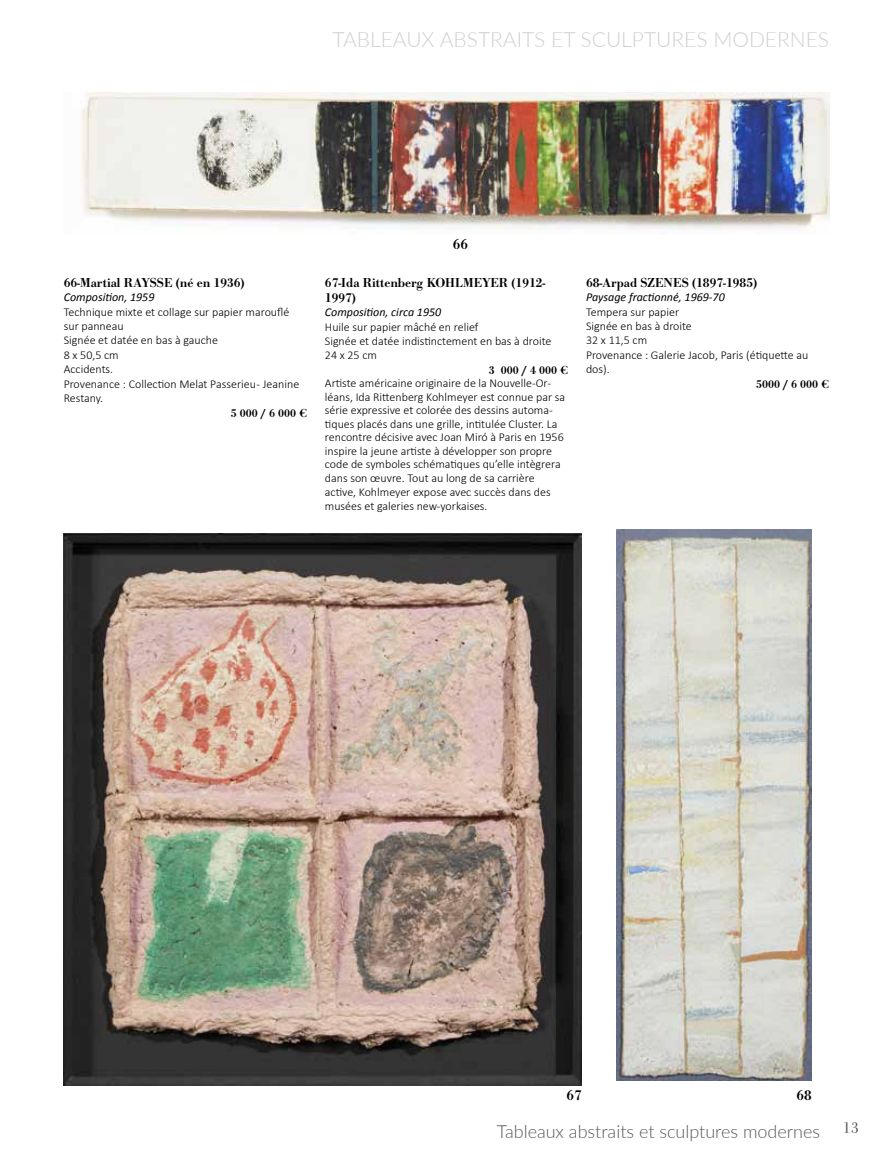
<style>
.page{position:relative;width:893px;height:1149px;background:#fff}
.page>*{position:absolute;margin:0;border:0;box-sizing:border-box;transform-origin:0 0}
.t1{font:300 21px "Lato";color:#d0d0d0}
.t2{font:300 18px "Lato";color:#575756}
.t3{font:500 15px "Bodoni URW";color:#000}
.t4{font:500 13.5px/15px "Bodoni URW";color:#000}
.t5{font:300 12px/14.4px "Calibri";color:#000}
.t6{font:italic 12px "Calibri";color:#000}
.t7{font:500 12px "Bodoni URW";color:#000}
</style>
<div class="page">
<img style="left:81px;top:92px;width:748px;height:138px">
<img style="left:63px;top:533px;width:519px;height:551px">
<img style="left:617px;top:529px;width:195px;height:551px">
<h1 class="t1" style="left:332px;top:25px;width:498px">TABLEAUX ABSTRAITS ET SCULPTURES MODERNES</h1>
<p class="t4" style="left:64px;top:275px;width:182px">66-Martial RAYSSE (né en 1936)</p>
<p class="t6" style="left:64px;top:289px;width:92px">Composition, 1959</p>
<p class="t5" style="left:64px;top:304px;width:237px">Technique mixte et collage sur papier marouflé sur panneau<br>Signée et datée en bas à gauche<br>8 x 50,5 cm<br>Accidents.<br>Provenance : Collection Melat Passerieu - Jeanine<br>Restany.</p>
<p class="t7" style="left:231px;top:405px;width:78px">5 000 / 6 000 €</p>
<p class="t3" style="left:453px;top:235px;width:16px">66</p>
<p class="t4" style="left:325px;top:275px;width:222px">67-Ida Rittenberg KOHLMEYER (1912-<br>1997)</p>
<p class="t6" style="left:325px;top:304px;width:118px">Composition, circa 1950</p>
<p class="t5" style="left:325px;top:319px;width:228px">Huile sur papier mâché en relief<br>Signée et datée indistinctement en bas à droite<br>24 x 25 cm</p>
<p class="t7" style="left:489px;top:363px;width:81px">3 000 / 4 000 €</p>
<p class="t5" style="left:325px;top:376px;width:242px;line-height:13.6px">Artiste américaine originaire de la Nouvelle-Or&shy;léans, Ida Rittenberg Kohlmeyer est connue par sa série expressive et colorée des dessins automa&shy;tiques placés dans une grille, intitulée Cluster. La rencontre décisive avec Joan Miró à Paris en 1956 inspire la jeune artiste à développer son propre code de symboles schématiques qu’elle intègrera dans son œuvre. Tout au long de sa carrière active, Kohlmeyer expose avec succès dans des musées et galeries new-yorkaises.</p>
<p class="t4" style="left:586px;top:275px;width:173px">68-Arpad SZENES (1897-1985)</p>
<p class="t6" style="left:586px;top:289px;width:140px">Paysage fractionné, 1969-70</p>
<p class="t5" style="left:586px;top:304px;width:224px">Tempera sur papier<br>Signée en bas à droite<br>32 x 11,5 cm<br>Provenance : Galerie Jacob, Paris (étiquette au dos).</p>
<p class="t7" style="left:756px;top:376px;width:75px">5000 / 6 000 €</p>
<p class="t3" style="left:567px;top:1085px;width:16px">67</p>
<p class="t3" style="left:797px;top:1085px;width:16px">68</p>
<h2 class="t2" style="left:497px;top:1118px;width:364px">Tableaux abstraits et sculptures modernes <sup>13</sup></h2>
</div>
